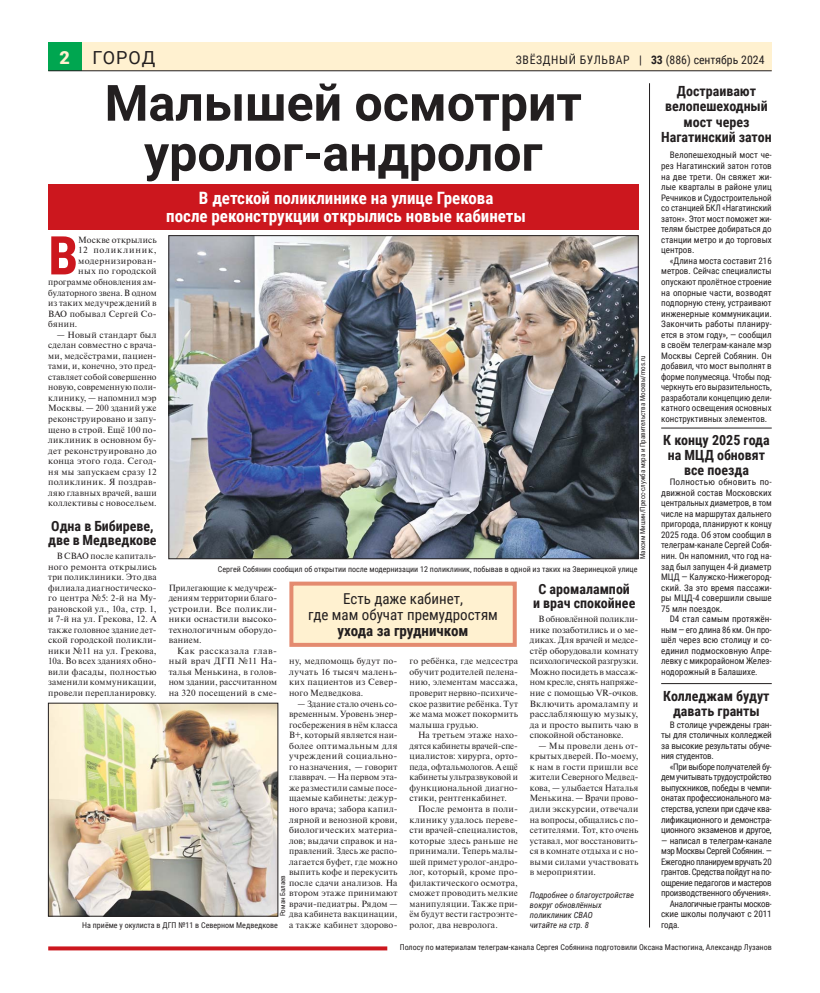
<style>
.page{position:relative;width:820px;height:993px;background:#fff}
.page>*{position:absolute;margin:0;border:0;box-sizing:border-box;transform-origin:0 0}
.t1{font:700 53.4px "Roboto Condensed";color:#cc171e}
.t2{font:700 50px/50px "Roboto";color:#231f20;text-align:center}
.t3{font:18px "Roboto";letter-spacing:.045em;color:#231f20}
.t4{font:700 17px/18px "Roboto Condensed";color:#fff;text-align:center}
.t5{font:15px/16px "Roboto Condensed";color:#231f20;text-align:center}
.t6{font:700 15px "Roboto Condensed";color:#231f20}
.t7{font:700 14px/15px "Roboto Condensed";color:#231f20;text-align:center}
.t8{font:11.7px "Roboto Condensed";letter-spacing:.03em;color:#231f20}
.t9{font:9px/10.5px "Newton C";letter-spacing:.025em;color:#231f20;text-align:justify}
.t10{font:9px/10.5px "Roboto Condensed";letter-spacing:-.025em;color:#231f20;text-align:justify}
.t11{font:9px "Newton C";color:#231f20}
.t12{font:9px "Newton C";letter-spacing:.09em;color:#231f20}
.t13{font:italic 8.5px/10px "Roboto Condensed";color:#231f20}
.t14{font:8px "Roboto Condensed";color:#231f20}
.t15{font:7px "Roboto Condensed";color:#231f20}
.s1{font-weight:900;color:#fff1d0}
.s2{font-weight:700}
</style>
<div class="page">
<div style="left:48px;top:43px;width:723px;height:28px;background:#fff1d0"></div>
<div style="left:48px;top:43px;width:33px;height:28px;background:#00a650"></div>
<hr style="left:48px;top:71px;width:723px;height:1px;background:#231f20">
<div style="left:48px;top:184px;width:590px;height:45px;background:#cc171e"></div>
<div style="left:291px;top:583px;width:223px;height:61px;background:#fff1d0"></div>
<div style="left:289px;top:581px;width:227px;height:65px;border:4px solid #e48b70"></div>
<svg style="left:48px;top:946px;width:339px;height:4px"></svg>
<img style="left:171px;top:237px;width:465px;height:319px">
<div style="left:169px;top:235px;width:469px;height:323px;border:1px solid #231f20"></div>
<img style="left:50px;top:704px;width:226px;height:210px">
<div style="left:48px;top:702px;width:230px;height:214px;border:1px solid #231f20"></div>
<hr style="left:649px;top:83px;width:1px;height:844px;background:#231f20">
<hr style="left:661px;top:428px;width:110px;height:1px;background:#231f20">
<hr style="left:661px;top:683px;width:110px;height:1px;background:#231f20">
<h3 class="t3" style="left:60px;top:47px;width:97px"><span class="s1">2</span> ГОРОД</h3>
<p class="t8" style="left:515px;top:53px;width:250px">ЗВЁЗДНЫЙ БУЛЬВАР | <span class="s2">33</span> (886) сентябрь 2024</p>
<h2 class="t2" style="left:105px;top:79px;width:478px">Малышей осмотрит уролог-андролог</h2>
<h3 class="t4" style="left:166px;top:189px;width:361px">В детской поликлинике на улице Грекова<br>после реконструкции открылись новые кабинеты</h3>
<h1 class="t1" style="left:48px;top:225px;width:31px">В</h1>
<p class="t9" style="left:78px;top:235px;width:80px">Москве открылись</p>
<p class="t12" style="left:78px;top:247px;width:80px">12 поликлиник,</p>
<p class="t9" style="left:78px;top:256px;width:80px">модернизирован-</p>
<p class="t9" style="left:78px;top:267px;width:80px">ных по городской</p>
<p class="t9" style="left:48px;top:277px;width:110px">программе обновления ам-</p>
<p class="t11" style="left:48px;top:289px;width:110px">булаторного звена. В одном</p>
<p class="t9" style="left:48px;top:298px;width:110px">из таких мед учреждений в</p>
<p class="t9" style="left:48px;top:309px;width:110px">ВАО побывал Сергей Со-</p>
<p class="t9" style="left:48px;top:319px;width:31px">бянин.</p>
<p class="t9" style="left:48px;top:330px;width:110px;text-indent:9px">— Новый стандарт был сделан совместно с врача&shy;ми, медсёстрами, пациен&shy;тами, и, конечно, это пред&shy;ставляет собой совершенно новую, современную поли&shy;клинику, — напомнил мэр Москвы. — 200 зданий уже реконструировано и запу&shy;щено в строй. Ещё 100 по&shy;ликлиник в основном бу&shy;дет реконструировано до конца этого года. Сегод&shy;ня мы запускаем сразу 12 поликлиник. Я поздрав&shy;ляю главных врачей, ваши коллективы с новосельем.</p>
<h3 class="t7" style="left:48px;top:519px;width:110px;line-height:14px;text-align:left">Одна в Бибиреве, две в Медведкове</h3>
<p class="t9" style="left:48px;top:551px;width:110px;text-indent:9px">В СВАО после капиталь&shy;ного ремонта открылись три поликлиники. Это два филиала диагностическо&shy;го центра №5: 2-й на Му&shy;рановской ул., 10а, стр. 1, и 7-й на ул. Грекова, 12. А также головное здание дет&shy;ской городской поликли&shy;ники №11 на ул. Грекова, 10а. Во всех зданиях обно&shy;вили фасады, полностью заменили коммуникации, провели перепланировку.</p>
<p class="t15" style="left:638px;top:558px;width:205px;rotate:-90deg">Максим Мишин/Пресс-служба мэра и Правительства Москвы/mos.ru</p>
<p class="t14" style="left:218px;top:564px;width:421px">Сергей Собянин сообщил об открытии после модернизации 12 поликлиник, побывав в одной из таких на Зверинецкой улице</p>
<h3 class="t7" style="left:533px;top:581px;width:104px;line-height:14px">С аромалампой<br>и врач спокойнее</h3>
<p class="t9" style="left:529px;top:614px;width:110px;text-indent:9px">В обновлённой поликли&shy;нике позаботились и о ме&shy;диках. Для врачей и медсе&shy;стёр оборудовали комнату психологической разгрузки.<br>Можно посидеть в массаж&shy;ном кресле, снять напряже&shy;ние с помощью VR-очков.<br>Включить аромалампу и расслабляющую музыку, да и просто выпить чаю в спокойной обстановке.</p>
<p class="t9" style="left:529px;top:741px;width:110px;text-indent:9px">— Мы провели день от&shy;крытых дверей. По-моему, к нам в гости пришли все жители Северного Медвед&shy;кова, — улыбается Наталья Менькина. — Врачи прово&shy;дили экскурсии, отвечали на вопросы, общались с по&shy;сетителями. Тот, кто очень уставал, мог восстановить&shy;ся в комнате отдыха и с но&shy;выми силами участвовать в мероприятии.</p>
<p class="t13" style="left:529px;top:889px;width:106px">Подробнее о благоустройстве вокруг обновлённых поликлиник СВАО<br>читайте на стр. 8</p>
<p class="t9" style="left:169px;top:583px;width:110px">Прилегающие к медучреж&shy;дениям территории благо&shy;устроили. Все поликли&shy;ники оснастили высоко&shy;технологичным оборудо&shy;ванием.</p>
<p class="t9" style="left:169px;top:646px;width:110px;text-indent:9px">Как рассказала глав&shy;ный врач ДГП №11 На&shy;талья Менькина, в голов&shy;ном здании, рассчитанном на 320 посещений в сме-</p>
<p class="t9" style="left:289px;top:656px;width:110px">ну, медпомощь будут по&shy;лучать 16 тысяч малень&shy;ких пациентов из Север&shy;ного Медведкова.</p>
<p class="t9" style="left:289px;top:699px;width:110px;text-indent:9px">— Здание стало очень со&shy;временным. Уровень энер&shy;госбережения в нём класса В+, который является наи&shy;более оптимальным для учреждений социально&shy;го назначения, — говорит главврач. — На первом эта&shy;же разместили самые посе&shy;щаемые кабинеты: дежур&shy;ного врача; забора капил&shy;лярной и венозной крови, биологических материа&shy;лов; выдачи справок и на&shy;правлений. Здесь же распо&shy;лагается буфет, где можно выпить кофе и перекусить после сдачи анализов. На втором этаже принимают врачи-педиатры. Рядом — два кабинета вакцинации, а также кабинет здорово-</p>
<h3 class="t5" style="left:308px;top:590px;width:191px">Есть даже кабинет,<br>где мам обучат премудростям</h3>
<h3 class="t6" style="left:337px;top:621px;width:132px">ухода за грудничком</h3>
<p class="t9" style="left:409px;top:656px;width:110px">го ребёнка, где медсестра обучит родителей пелена&shy;нию, элементам массажа, проверит нервно-психиче&shy;ское развитие ребёнка. Тут же мама может покормить малыша грудью.</p>
<p class="t9" style="left:409px;top:730px;width:110px;text-indent:9px">На третьем этаже нахо&shy;дятся кабинеты врачей-спе&shy;циалистов: хирурга, орто&shy;педа, офтальмологов. А ещё кабинеты ультразвуковой и функциональной диагно&shy;стики, рентгенкабинет.</p>
<p class="t9" style="left:409px;top:804px;width:110px;text-indent:9px">После ремонта в поли&shy;клинику удалось переве&shy;сти врачей-специалистов, которые здесь раньше не принимали. Теперь малы&shy;шей примет уролог-андро&shy;лог, который, кроме про&shy;филактического осмотра, сможет проводить мелкие манипуляции. Также при&shy;ём будут вести гастроэнте&shy;ролог, два невролога.</p>
<p class="t15" style="left:278px;top:916px;width:43px;rotate:-90deg">Роман Балаев</p>
<p class="t14" style="left:82px;top:920px;width:197px">На приёме у окулиста в ДГП №11 в Северном Медведкове</p>
<h3 class="t7" style="left:661px;top:84px;width:112px">Достраивают велопешеходный мост через<br>Нагатинский затон</h3>
<p class="t10" style="left:661px;top:150px;width:112px;text-indent:9px">Велопешеходный мост че&shy;рез Нагатинский затон готов на две трети. Он свяжет жи&shy;лые кварталы в районе улиц Речников и Судостроительной со станцией БКЛ «Нагатинский затон». Этот мост поможет жи&shy;телям быстрее добираться до станции метро и до торговых центров.</p>
<p class="t10" style="left:661px;top:255px;width:112px;text-indent:9px">«Длина моста составит 216 метров. Сейчас специалисты опускают пролётное строение на опорные части, возводят подпорную стену, устраивают инженерные коммуникации.<br>Закончить работы планиру&shy;ется в этом году», — сообщил в своём телеграм-канале мэр Москвы Сергей Собянин. Он добавил, что мост выполнят в форме полумесяца. Чтобы под&shy;черкнуть его выразительность, разработали концепцию дели&shy;катного освещения основных конструктивных элементов.</p>
<h3 class="t7" style="left:663px;top:432px;width:108px">К концу 2025 года на МЦД обновят все поезда</h3>
<p class="t10" style="left:661px;top:476px;width:112px;text-indent:9px">Полностью обновить по&shy;движной состав Московских центральных диаметров, в том числе на маршрутах дальнего пригорода, планируют к концу 2025 года. Об этом сообщил в телеграм-канале Сергей Собя&shy;нин. Он напомнил, что год на&shy;зад был запущен 4-й диаметр МЦД — Калужско-Нижегород&shy;ский. За это время пассажи&shy;ры МЦД-4 совершили свыше 75 млн поездок.</p>
<p class="t10" style="left:661px;top:613px;width:112px;text-indent:9px">D4 стал самым протяжён&shy;ным — его длина 86 км. Он про&shy;шёл через всю столицу и со&shy;единил подмосковную Апре&shy;левку с микрорайоном Желез&shy;нодорожный в Балашихе.</p>
<h3 class="t7" style="left:663px;top:688px;width:108px">Колледжам будут давать гранты</h3>
<p class="t10" style="left:661px;top:719px;width:112px;text-indent:9px">В столице учреждены гран&shy;ты для столичных колледжей за высокие результаты обуче&shy;ния студентов.</p>
<p class="t10" style="left:661px;top:761px;width:112px;text-indent:9px">«При выборе получателей бу&shy;дем учитывать трудоустройство выпускников, победы в чемпи&shy;онатах профессионального ма&shy;стерства, успехи при сдаче ква&shy;лификационного и демонстра&shy;ционного экзаменов и другое,</p>
<p class="t10" style="left:661px;top:835px;width:112px">— написал в телеграм-канале</p>
<p class="t10" style="left:661px;top:845px;width:112px">мэр Москвы Сергей Собянин. —</p>
<p class="t10" style="left:661px;top:856px;width:112px">Ежегодно планируем вручать 20</p>
<p class="t10" style="left:661px;top:866px;width:112px">грантов. Средства пойдут на по-</p>
<p class="t10" style="left:661px;top:877px;width:112px">ощрение педагогов и мастеров</p>
<p class="t10" style="left:661px;top:887px;width:111px">производственного обучения».</p>
<p class="t10" style="left:669px;top:898px;width:103px">Аналогичные гранты москов-</p>
<p class="t10" style="left:661px;top:908px;width:112px">ские школы получают с 2011</p>
<p class="t10" style="left:661px;top:919px;width:20px">года.</p>
<p class="t14" style="left:399px;top:942px;width:373px">Полосу по материалам телеграм-канала Сергея Собянина подготовили Оксана Мастюгина, Александр Лузанов</p>
</div>
